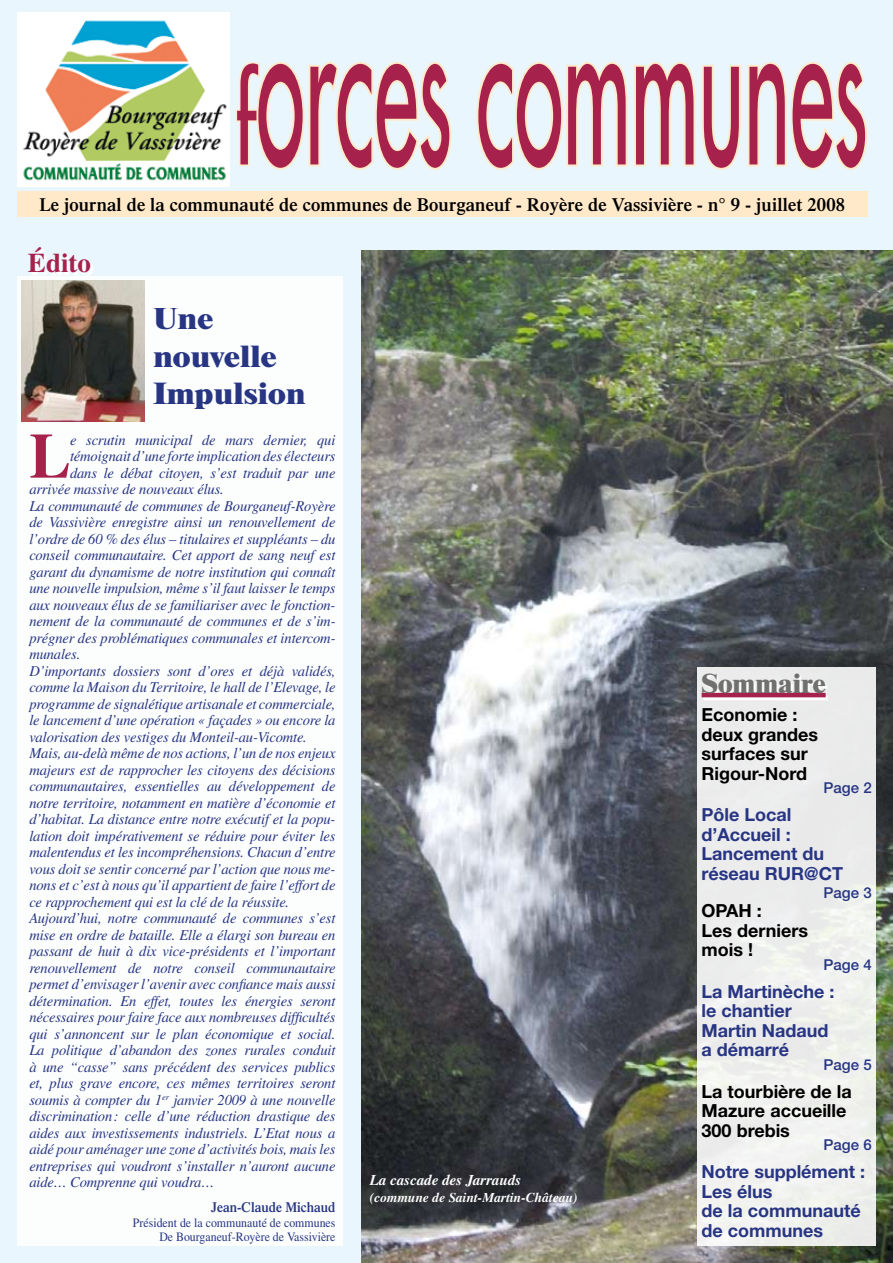
<style>
.page{position:relative;width:893px;height:1263px;background:#eaf6fe}
.page>*{position:absolute;margin:0;border:0;box-sizing:border-box;transform-origin:0 0}
.t1{font:208.8px "Futura";color:#a6214b;scale:.42 1}
.t2{font:700 63.75px "Times";color:#a6214b}
.t3{font:800 30px/37.5px "Times";color:#273583;scale:1.1 1}
.t4{font:800 27px "Times";color:#70706f}
.t5{font:700 27px "Times";color:#a6214b}
.t6{font:600 18.75px "Times";letter-spacing:.01em;color:#000}
.t7{font:700 18px/19.5px "Helvetica Neue";color:#273583}
.t8{font:700 18px/19.5px "Helvetica Neue";color:#000}
.t9{font:italic 15px "Times";letter-spacing:-.01em;color:#273583}
.t10{font:500 15px "Helvetica Neue";color:#273583}
.t11{font:italic 700 15px "Times";color:#fff}
.t12{font:600 14.25px "Times";color:#273583;scale:.93 1}
.t13{font:italic 700 13.5px "Times";color:#fff}
.t14{font:12.75px/14.2px "Times";color:#273583;text-align:right;scale:.93 1}
.s1{font-size:114.75px}
</style>
<div class="page">
<svg style="left:235px;top:62px;width:217px;height:108px"></svg>
<svg style="left:476px;top:62px;width:391px;height:108px"></svg>
<div style="left:17px;top:191px;width:850px;height:26px;background:#ffe9c9"></div>
<svg style="left:31px;top:249px;width:62px;height:27px"></svg>
<img style="left:17px;top:13px;width:213px;height:174px">
<div style="left:17px;top:276px;width:325px;height:970px;background:#fff"></div>
<img style="left:21px;top:281px;width:124px;height:141px">
<img style="left:361px;top:251px;width:532px;height:1012px">
<div style="left:697px;top:668px;width:179px;height:578px;background:#ecedec"></div>
<svg style="left:703px;top:674px;width:179px;height:39px"></svg>
<hr style="left:702px;top:693px;width:124px;height:4px;background:#a6214b">
<h1 class="t1" style="left:234px;top:-43px;width:1510px"><span class="s1">f</span>orces communes</h1>
<p class="t6" style="left:39px;top:194px;width:807px">Le journal de la communauté de communes de Bourganeuf - Royère de Vassivière - n° 9 - juillet 2008</p>
<h3 class="t5" style="left:28px;top:247px;width:65px">Édito</h3>
<h3 class="t3" style="left:153px;top:299px;width:140px">Une nouvelle<br>Impulsion</h3>
<h2 class="t2" style="left:29px;top:418px;width:43px">L</h2>
<p class="t9" style="left:70px;top:431px;width:267px">e scrutin municipal de mars dernier, qui</p>
<p class="t9" style="left:70px;top:448px;width:267px">témoignait d’une forte implication des électeurs</p>
<p class="t9" style="left:70px;top:464px;width:267px">dans le débat citoyen, s’est traduit par une</p>
<p class="t9" style="left:29px;top:481px;width:196px">arrivée massive de nouveaux élus.</p>
<p class="t9" style="left:29px;top:497px;width:308px">La communauté de communes de Bourganeuf-Royère</p>
<p class="t9" style="left:29px;top:514px;width:308px">de Vassivière enregistre ainsi un renouvellement de</p>
<p class="t9" style="left:29px;top:530px;width:308px">l’ordre de 60 % des élus – titulaires et suppléants – du</p>
<p class="t9" style="left:29px;top:547px;width:308px">conseil communautaire. Cet apport de sang neuf est</p>
<p class="t9" style="left:29px;top:563px;width:308px">garant du dynamisme de notre institution qui connaît</p>
<p class="t9" style="left:29px;top:580px;width:308px">une nouvelle impulsion, même s’il faut laisser le temps</p>
<p class="t9" style="left:29px;top:596px;width:308px">aux nouveaux élus de se familiariser avec le fonction-</p>
<p class="t9" style="left:29px;top:613px;width:308px">nement de la communauté de communes et de s’im-</p>
<p class="t9" style="left:29px;top:629px;width:308px">prégner des problématiques communales et intercom-</p>
<p class="t9" style="left:29px;top:646px;width:53px">munales.</p>
<p class="t9" style="left:29px;top:662px;width:308px">D’importants dossiers sont d’ores et déjà validés,</p>
<p class="t9" style="left:29px;top:679px;width:308px">comme la Maison du Territoire, le hall de l’Elevage, le</p>
<p class="t9" style="left:29px;top:695px;width:308px">programme de signalétique artisanale et commerciale,</p>
<p class="t9" style="left:29px;top:712px;width:308px">le lancement d’une opération « façades » ou encore la</p>
<p class="t9" style="left:29px;top:728px;width:279px">valorisation des vestiges du Monteil-au-Vicomte.</p>
<p class="t9" style="left:29px;top:745px;width:308px">Mais, au-delà même de nos actions, l’un de nos enjeux</p>
<p class="t9" style="left:29px;top:761px;width:308px">majeurs est de rapprocher les citoyens des décisions</p>
<p class="t9" style="left:29px;top:778px;width:308px">communautaires, essentielles au développement de</p>
<p class="t9" style="left:29px;top:794px;width:308px">notre territoire, notamment en matière d’économie et</p>
<p class="t9" style="left:29px;top:811px;width:308px">d’habitat. La distance entre notre exécutif et la popu-</p>
<p class="t9" style="left:29px;top:827px;width:308px">lation doit impérativement se réduire pour éviter les</p>
<p class="t9" style="left:29px;top:844px;width:308px">malentendus et les incompréhensions. Chacun d’entre</p>
<p class="t9" style="left:29px;top:860px;width:308px">vous doit se sentir concerné par l’action que nous me-</p>
<p class="t9" style="left:29px;top:877px;width:308px">nons et c’est à nous qu’il appartient de faire l’effort de</p>
<p class="t9" style="left:29px;top:893px;width:261px">ce rapprochement qui est la clé de la réussite.</p>
<p class="t9" style="left:29px;top:910px;width:308px">Aujourd’hui, notre communauté de communes s’est</p>
<p class="t9" style="left:29px;top:926px;width:308px">mise en ordre de bataille. Elle a élargi son bureau en</p>
<p class="t9" style="left:29px;top:943px;width:308px">passant de huit à dix vice-présidents et l’important</p>
<p class="t9" style="left:29px;top:959px;width:308px">renouvellement de notre conseil communautaire</p>
<p class="t9" style="left:29px;top:976px;width:308px">permet d’envisager l’avenir avec confiance mais aussi</p>
<p class="t9" style="left:29px;top:992px;width:308px">détermination. En effet, toutes les énergies seront</p>
<p class="t9" style="left:29px;top:1009px;width:308px">nécessaires pour faire face aux nombreuses difficultés</p>
<p class="t9" style="left:29px;top:1025px;width:308px">qui s’annoncent sur le plan économique et social.</p>
<p class="t9" style="left:29px;top:1042px;width:308px">La politique d’abandon des zones rurales conduit</p>
<p class="t9" style="left:29px;top:1058px;width:308px">à une “casse” sans précédent des services publics</p>
<p class="t9" style="left:29px;top:1075px;width:308px">et, plus grave encore, ces mêmes territoires seront</p>
<p class="t9" style="left:29px;top:1091px;width:308px">soumis à compter du 1<sup>er</sup> janvier 2009 à une nouvelle</p>
<p class="t9" style="left:29px;top:1108px;width:308px">discrimination: celle d’une réduction drastique des</p>
<p class="t9" style="left:29px;top:1124px;width:308px">aides aux investissements industriels. L’Etat nous a</p>
<p class="t9" style="left:29px;top:1141px;width:308px">aidé pour aménager une zone d’activités bois, mais les</p>
<p class="t9" style="left:29px;top:1157px;width:308px">entreprises qui voudront s’installer n’auront aucune</p>
<p class="t9" style="left:29px;top:1174px;width:187px">aide… Comprenne qui voudra…</p>
<p class="t12" style="left:211px;top:1199px;width:136px">Jean-Claude Michaud</p>
<p class="t14" style="left:133px;top:1215px;width:219px">Président de la communauté de communes<br>De Bourganeuf-Royère de Vassivière</p>
<h3 class="t4" style="left:702px;top:667px;width:126px">Sommaire</h3>
<p class="t8" style="left:702px;top:704px;width:118px">Economie : deux grandes surfaces sur<br>Rigour-Nord</p>
<p class="t10" style="left:824px;top:779px;width:50px">Page 2</p>
<p class="t7" style="left:702px;top:804px;width:143px">Pôle Local d’Accueil :<br>Lancement du réseau RUR@CT</p>
<p class="t10" style="left:824px;top:883px;width:50px">Page 3</p>
<p class="t8" style="left:702px;top:900px;width:108px">OPAH :<br>Les derniers mois !</p>
<p class="t10" style="left:824px;top:955px;width:50px">Page 4</p>
<p class="t7" style="left:702px;top:981px;width:135px">La Martinèche : le chantier<br>Martin Nadaud a démarré</p>
<p class="t10" style="left:824px;top:1055px;width:50px">Page 5</p>
<p class="t8" style="left:702px;top:1081px;width:152px">La tourbière de la<br>Mazure accueille<br>300 brebis</p>
<p class="t10" style="left:824px;top:1136px;width:50px">Page 6</p>
<p class="t7" style="left:702px;top:1161px;width:165px">Notre supplément :<br>Les élus<br>de la communauté de communes</p>
<p class="t11" style="left:370px;top:1171px;width:153px">La cascade des Jarrauds</p>
<p class="t13" style="left:370px;top:1189px;width:209px">(commune de Saint-Martin-Château)</p>
</div>
